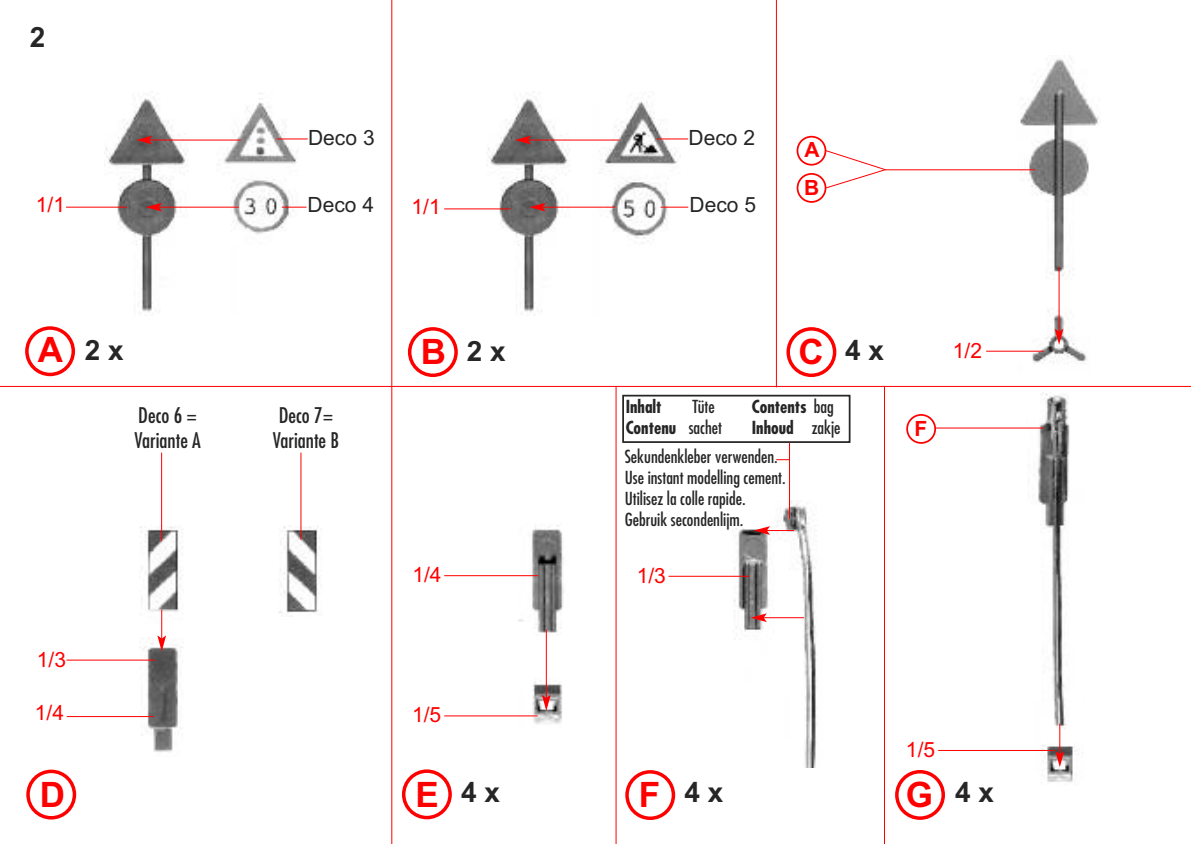
<style>
.page{position:relative;width:1191px;height:844px;background:#fff}
.page>*{position:absolute;margin:0;border:0;box-sizing:border-box;transform-origin:0 0}
.t1{font:700 35px "Arial";color:#f00}
.t2{font:700 28px "Arial";color:#272627}
.t3{font:condensed 21px/25.2px "Futura Std";color:#272627}
.t4{font:21px "Arial";color:#f00}
.t5{font:21px "Arial";color:#272627}
.t6{font:700 21px/37.1px "Arial";color:#f00}
.t7{font:condensed 17.5px/21px "Futura Std";color:#272627}
.t8{font:700 condensed 17.5px "Futura Std";color:#272627}
.s1{font-weight:400}
.s2{font-weight:700}
</style>
<div class="page">
<hr style="left:391px;top:0;width:1px;height:843px;background:#f00">
<hr style="left:615px;top:386px;width:1px;height:457px;background:#f00">
<hr style="left:884px;top:386px;width:1px;height:457px;background:#f00">
<hr style="left:776px;top:0;width:1px;height:387px;background:#f00">
<hr style="left:0;top:386px;width:1191px;height:1px;background:#f00">
<img style="left:104px;top:93px;width:194px;height:220px">
<img style="left:486px;top:98px;width:194px;height:215px">
<img style="left:1018px;top:59px;width:81px;height:305px">
<img style="left:140px;top:525px;width:43px;height:228px">
<img style="left:279px;top:525px;width:43px;height:88px">
<img style="left:519px;top:525px;width:45px;height:199px">
<img style="left:732px;top:500px;width:84px;height:267px">
<img style="left:1026px;top:392px;width:57px;height:390px">
<svg style="left:25px;top:326px;width:50px;height:50px"></svg>
<svg style="left:408px;top:327px;width:50px;height:50px"></svg>
<svg style="left:786px;top:327px;width:50px;height:50px"></svg>
<svg style="left:26px;top:769px;width:50px;height:50px"></svg>
<svg style="left:402px;top:769px;width:50px;height:50px"></svg>
<svg style="left:625px;top:770px;width:50px;height:49px"></svg>
<svg style="left:895px;top:770px;width:50px;height:49px"></svg>
<hr style="left:66px;top:207px;width:61px;height:1px;background:#f00">
<hr style="left:276px;top:138px;width:32px;height:1px;background:#f00">
<hr style="left:657px;top:138px;width:31px;height:1px;background:#f00">
<svg style="left:282px;top:207px;width:24px;height:1px"></svg>
<svg style="left:660px;top:207px;width:28px;height:1px"></svg>
<hr style="left:66px;top:659px;width:89px;height:1px;background:#f00">
<hr style="left:67px;top:716px;width:87px;height:1px;background:#f00">
<hr style="left:444px;top:715px;width:94px;height:1px;background:#f00">
<hr style="left:938px;top:749px;width:116px;height:1px;background:#f00">
<hr style="left:935px;top:427px;width:108px;height:1px;background:#f00">
<hr style="left:444px;top:575px;width:94px;height:1px;background:#f00">
<hr style="left:668px;top:575px;width:81px;height:1px;background:#f00">
<hr style="left:444px;top:208px;width:66px;height:1px;background:#f00">
<hr style="left:986px;top:350px;width:57px;height:1px;background:#f00">
<hr style="left:1058px;top:266px;width:1px;height:65px;background:#f00">
<svg style="left:1054px;top:328px;width:9px;height:16px"></svg>
<svg style="left:754px;top:526px;width:40px;height:8px"></svg>
<hr style="left:763px;top:617px;width:41px;height:1px;background:#f00">
<svg style="left:750px;top:613px;width:17px;height:9px"></svg>
<svg style="left:157px;top:609px;width:9px;height:42px"></svg>
<hr style="left:546px;top:629px;width:1px;height:68px;background:#f00">
<svg style="left:542px;top:694px;width:8px;height:16px"></svg>
<hr style="left:1059px;top:723px;width:1px;height:30px;background:#f00">
<svg style="left:1055px;top:750px;width:9px;height:17px"></svg>
<hr style="left:149px;top:139px;width:92px;height:1px;background:#f00">
<svg style="left:136px;top:136px;width:16px;height:8px"></svg>
<hr style="left:528px;top:139px;width:91px;height:1px;background:#f00">
<svg style="left:515px;top:136px;width:16px;height:8px"></svg>
<hr style="left:159px;top:207px;width:80px;height:1px;background:#f00">
<svg style="left:146px;top:203px;width:16px;height:8px"></svg>
<hr style="left:542px;top:207px;width:73px;height:1px;background:#f00">
<svg style="left:529px;top:203px;width:16px;height:8px"></svg>
<hr style="left:885px;top:169px;width:150px;height:1px;background:#f00">
<svg style="left:796px;top:136px;width:91px;height:67px"></svg>
<hr style="left:161px;top:452px;width:1px;height:89px;background:#f00">
<hr style="left:300px;top:452px;width:1px;height:87px;background:#f00">
<svg style="left:906px;top:414px;width:30px;height:29px"></svg>
<div style="left:622px;top:394px;width:228px;height:49px;border:2px solid #272627"></div>
<hr style="left:789px;top:442px;width:1px;height:76px;background:#f00">
<svg style="left:776px;top:459px;width:13px;height:1px"></svg>
<h2 class="t2" style="left:30px;top:21px;width:17px">2</h2>
<p class="t5" style="left:308px;top:125px;width:68px">Deco 3</p>
<p class="t5" style="left:688px;top:125px;width:68px">Deco 2</p>
<p class="t4" style="left:36px;top:193px;width:31px">1/1</p>
<p class="t5" style="left:307px;top:193px;width:68px">Deco 4</p>
<p class="t4" style="left:411px;top:194px;width:31px">1/1</p>
<p class="t5" style="left:689px;top:193px;width:68px">Deco 5</p>
<p class="t6" style="left:804px;top:131px;width:17px">A<br>B</p>
<h1 class="t1" style="left:38px;top:329px;width:27px">A</h1>
<h1 class="t1" style="left:421px;top:331px;width:27px">B</h1>
<h1 class="t1" style="left:798px;top:331px;width:27px">C</h1>
<h2 class="t2" style="left:85px;top:333px;width:40px">2 x</h2>
<h2 class="t2" style="left:467px;top:334px;width:40px">2 x</h2>
<h2 class="t2" style="left:845px;top:333px;width:40px">4 x</h2>
<p class="t3" style="left:134px;top:403px;width:68px">Deco 6 =<br>Variante A</p>
<p class="t3" style="left:273px;top:403px;width:68px">Deco 7=<br>Variante B</p>
<p class="t8" style="left:626px;top:398px;width:37px">Inhalt</p>
<p class="t7" style="left:692px;top:396px;width:24px">Tüte</p>
<p class="t8" style="left:752px;top:398px;width:84px">Contents <span class="s1">bag</span></p>
<p class="t8" style="left:626px;top:419px;width:98px">Contenu <span class="s1">sachet</span></p>
<p class="t7" style="left:625px;top:413px;width:217px;line-height:29.4px;text-indent:127px"><span class="s2">Inhoud</span> zakje<br>Sekundenkleber verwenden.</p>
<p class="t7" style="left:625px;top:468px;width:162px">Use instant modelling cement.<br>Utilisez la colle rapide.<br>Gebruik secondenlijm.</p>
<p class="t4" style="left:412px;top:562px;width:31px">1/4</p>
<p class="t4" style="left:636px;top:563px;width:31px">1/3</p>
<p class="t6" style="left:914px;top:410px;width:14px">F</p>
<p class="t4" style="left:952px;top:338px;width:31px">1/2</p>
<p class="t4" style="left:37px;top:647px;width:31px">1/3</p>
<p class="t4" style="left:35px;top:700px;width:31px">1/4</p>
<p class="t4" style="left:412px;top:702px;width:31px">1/5</p>
<p class="t4" style="left:906px;top:737px;width:31px">1/5</p>
<h1 class="t1" style="left:40px;top:774px;width:27px">D</h1>
<h1 class="t1" style="left:415px;top:773px;width:25px">E</h1>
<h1 class="t1" style="left:639px;top:774px;width:23px">F</h1>
<h1 class="t1" style="left:905px;top:774px;width:29px">G</h1>
<h2 class="t2" style="left:461px;top:776px;width:40px">4 x</h2>
<h2 class="t2" style="left:684px;top:776px;width:40px">4 x</h2>
<h2 class="t2" style="left:955px;top:776px;width:40px">4 x</h2>
</div>
